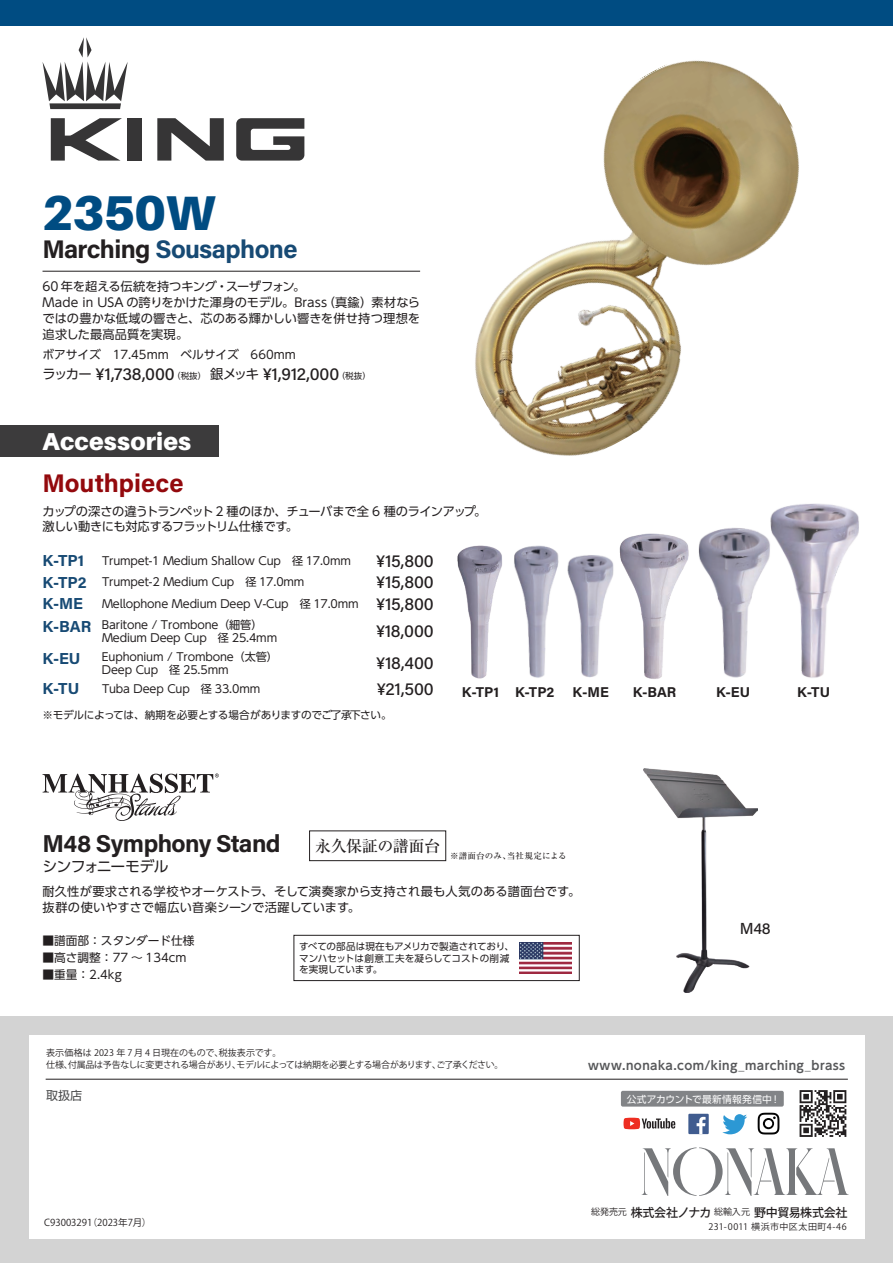
<style>
.page{position:relative;width:893px;height:1263px;background:#fff}
.page>*{position:absolute;margin:0;border:0;box-sizing:border-box;transform-origin:0 0}
.t1{font:900 48.9px "Aileron";letter-spacing:-.03em;color:#004c82}
.t2{font:700 25.5px "Acumin Pro";letter-spacing:-.025em;color:#174a74}
.t3{font:700 25.5px "Acumin Pro";color:#93090d}
.t4{font:700 24.45px "Acumin Pro";letter-spacing:-.025em;color:#231f20}
.t5{font:900 24.45px "Aileron";letter-spacing:.01em;color:#fff}
.t6{font:500 17.55px "Acumin Pro";letter-spacing:-.01em;color:#231f20}
.t7{font:700 15.9px "Acumin Pro";color:#174a74}
.t8{font:500 15.9px "Acumin Pro";color:#231f20}
.t9{font:14.85px "UD Shin Go Pro";letter-spacing:-.055em;color:#231f20}
.t10{font:700 14.25px "Acumin Pro";color:#231f20}
.t11{font:12.15px/15.9px "UD Shin Go Pro";letter-spacing:-.005em;color:#231f20}
.t12{font:12.15px/15.9px "UD Shin Go Pro";letter-spacing:-.05em;color:#231f20}
.t13{font:700 12px "UD Shin Go Pro De";letter-spacing:.04em;color:#57585a}
.t14{font:500 12px "Koz Go Pr 6 N";letter-spacing:-.03em;color:#231f20}
.t15{font:12px "Shin Go Pro";color:#4b4c4d}
.t16{font:11.7px "UD Shin Go Pro";color:#231f20}
.t17{font:11.1px/21.3px "UD Shin Go Pro";letter-spacing:-.01em;color:#231f20}
.t18{font:10.65px "UD Shin Go Pro";letter-spacing:-.03em;color:#231f20}
.t19{font:9.75px "UD Shin Go Pro";letter-spacing:.02em;color:#fff}
.t20{font:9.6px/11.7px "UD Shin Go Pro";letter-spacing:-.005em;color:#231f20}
.t21{font:9.6px "Koz Go Pr 6 N";color:#231f20}
.t22{font:9px "Koz Go Pr 6 N";letter-spacing:-.045em;color:#231f20}
.t23{font:9px "Koz Go Pr 6 N";color:#231f20}
.t24{font:9px "Koz Go Pr 6 N";letter-spacing:.05em;color:#231f20}
.t25{font:500 8.55px "Ryumin Pro";letter-spacing:.03em;color:#231f20}
.s1{color:#231f20}
.s2{font-family:"UD Shin Go Pro";font-weight:400;font-size:13.35px}
.s3{font-family:"UD Shin Go Pro";font-weight:400;font-size:8.55px}
.s4{font-family:"Acumin Pro";font-weight:700;font-size:15.9px;color:#174a74}
.s5{font-family:"Acumin Pro";font-weight:500;font-size:17.55px}
.s6{font-weight:400;font-size:9px}
</style>
<div class="page">
<div style="left:0;top:0;width:893px;height:26px;background:#004c82"></div>
<img style="left:384px;top:60px;width:415px;height:396px">
<img style="left:457px;top:545px;width:45px;height:134px">
<img style="left:567px;top:555px;width:47px;height:123px">
<img style="left:514px;top:545px;width:45px;height:133px">
<img style="left:619px;top:533px;width:70px;height:146px">
<img style="left:698px;top:528px;width:69px;height:150px">
<img style="left:767px;top:503px;width:92px;height:175px">
<svg style="left:43px;top:773px;width:176px;height:48px"></svg>
<div style="left:309px;top:831px;width:137px;height:30px;border:1px solid #231f20"></div>
<div style="left:294px;top:935px;width:285px;height:46px;border:1px solid #231f20"></div>
<img style="left:520px;top:942px;width:52px;height:31px">
<hr style="left:43px;top:271px;width:377px;height:1px;background:#231f20">
<svg style="left:43px;top:37px;width:85px;height:72px"></svg>
<div style="left:128px;top:118px;width:14px;height:43px;background:#363536"></div>
<svg style="left:157px;top:118px;width:67px;height:43px"></svg>
<svg style="left:51px;top:118px;width:71px;height:43px"></svg>
<svg style="left:236px;top:118px;width:68px;height:43px"></svg>
<div style="left:0;top:425px;width:218px;height:32px;background:#363536"></div>
<img style="left:643px;top:768px;width:114px;height:224px">
<div style="left:0;top:1017px;width:893px;height:246px;background:#d3d3d3"></div>
<div style="left:29px;top:1035px;width:835px;height:204px;background:#fff"></div>
<svg style="left:642px;top:1147px;width:207px;height:49px"></svg>
<svg style="left:799px;top:1090px;width:48px;height:47px"></svg>
<svg style="left:800px;top:1090px;width:46px;height:47px"></svg>
<div style="left:688px;top:1114px;width:21px;height:20px;background:#405c8f"></div>
<svg style="left:697px;top:1117px;width:9px;height:17px"></svg>
<div style="left:621px;top:1091px;width:163px;height:15px;background:#828487;border-radius:2px"></div>
<svg style="left:722px;top:1114px;width:25px;height:20px"></svg>
<svg style="left:623px;top:1118px;width:52px;height:11px"></svg>
<svg style="left:758px;top:1113px;width:21px;height:21px"></svg>
<hr style="left:46px;top:1079px;width:802px;height:1px;background:#231f20">
<h1 class="t1" style="left:42px;top:185px;width:175px">2350W</h1>
<h2 class="t2" style="left:43px;top:231px;width:256px"><span class="s1">Marching</span> Sousaphone</h2>
<p class="t11" style="left:43px;top:278px;width:379px">60 年を超える伝統を持つキング・スーザフォン。<br>Made in USA の誇りをかけた渾身のモデル。Brass（真鍮）素材ならではの豊かな低域の響きと、芯のある輝かしい響きを併せ持つ理想を追求した最高品質を実現。</p>
<h3 class="t6" style="left:42px;top:361px;width:330px"><span class="s2">ラッカー</span> ¥1,738,000<span class="s3">（税抜）</span> <span class="s2">銀メッキ</span> ¥1,912,000<span class="s3">（税抜）</span></h3>
<p class="t16" style="left:43px;top:345px;width:255px">ボアサイズ　17.45mm　ベルサイズ　660mm</p>
<h3 class="t5" style="left:43px;top:427px;width:150px">Accessories</h3>
<h2 class="t3" style="left:43px;top:465px;width:143px">Mouthpiece</h2>
<p class="t12" style="left:43px;top:503px;width:445px">カップの深さの違うトランペット 2 種のほか、チューバまで全 6 種のラインアップ。激しい動きにも対応するフラットリム仕様です。</p>
<p class="t17" style="left:43px;top:550px;width:310px"><span class="s4">K-TP1</span> Trumpet-1 Medium Shallow Cup　径 17.0mm</p>
<h3 class="t6" style="left:377px;top:549px;width:59px">¥15,800</h3>
<p class="t17" style="left:43px;top:571px;width:263px"><span class="s4">K-TP2</span> Trumpet-2 Medium Cup　径 17.0mm</p>
<h3 class="t6" style="left:377px;top:570px;width:59px">¥15,800</h3>
<p class="t17" style="left:43px;top:592px;width:393px"><span class="s4">K-ME</span> Mellophone Medium Deep V-Cup　径 17.0mm <span class="s5">¥15,800<br></span><span class="s4">K-BAR</span> Baritone / Trombone（細管）</p>
<p class="t17" style="left:102px;top:626px;width:177px">Medium Deep Cup　径 25.4mm</p>
<h3 class="t6" style="left:376px;top:619px;width:59px">¥18,000</h3>
<h3 class="t7" style="left:43px;top:647px;width:39px">K-EU</h3>
<p class="t17" style="left:102px;top:650px;width:178px;line-height:12.8px">Euphonium / Trombone（太管）<br>Deep Cup　径 25.5mm</p>
<h3 class="t6" style="left:377px;top:651px;width:59px">¥18,400</h3>
<h3 class="t7" style="left:43px;top:677px;width:38px">K-TU</h3>
<p class="t17" style="left:102px;top:677px;width:160px">Tuba Deep Cup　径 33.0mm</p>
<h3 class="t6" style="left:377px;top:676px;width:58px">¥21,500</h3>
<p class="t18" style="left:43px;top:706px;width:351px">※モデルによっては、納期を必要とする場合がありますのでご了承下さい。</p>
<p class="t10" style="left:462px;top:682px;width:94px">K-TP1 K-TP2</p>
<p class="t10" style="left:573px;top:682px;width:38px">K-ME</p>
<p class="t10" style="left:633px;top:682px;width:45px">K-BAR</p>
<p class="t10" style="left:716px;top:682px;width:35px">K-EU</p>
<p class="t10" style="left:797px;top:682px;width:34px">K-TU</p>
<h3 class="t4" style="left:43px;top:826px;width:240px">M48 Symphony Stand</h3>
<h3 class="t9" style="left:43px;top:855px;width:128px">シンフォニーモデル</h3>
<p class="t11" style="left:43px;top:883px;width:539px">耐久性が要求される学校やオーケストラ、そして演奏家から支持され最も人気のある譜面台です。抜群の使いやすさで幅広い音楽シーンで活躍しています。</p>
<p class="t16" style="left:43px;top:931px;width:154px">■譜面部：スタンダード仕様</p>
<p class="t16" style="left:43px;top:948px;width:145px">■高さ調整：77 〜 134cm</p>
<p class="t16" style="left:43px;top:965px;width:81px">■重量：2.4kg</p>
<p class="t25" style="left:315px;top:849px;width:253px"><sup>永久保証の譜面台</sup> ※譜面台のみ、当社規定による</p>
<p class="t20" style="left:299px;top:940px;width:216px">すべての部品は現在もアメリカで製造されており、マンハセットは創意工夫を凝らしてコストの削減を実現しています。</p>
<h3 class="t8" style="left:740px;top:918px;width:32px">M48</h3>
<p class="t23" style="left:46px;top:1047px;width:237px">表示価格は 2023 年 7 月 4 日現在のもので、税抜表示です。</p>
<p class="t22" style="left:46px;top:1060px;width:459px">仕様、付属品は予告なしに変更される場合があり、モデルによっては納期を必要とする場合があります、ご了承ください。</p>
<p class="t15" style="left:46px;top:1086px;width:37px">取扱店</p>
<p class="t13" style="left:588px;top:1055px;width:259px">www.nonaka.com/king_marching_brass</p>
<p class="t19" style="left:627px;top:1091px;width:155px">公式アカウントで最新情報発信中！</p>
<p class="t21" style="left:44px;top:1216px;width:109px">C93003291（2023年7月）</p>
<p class="t14" style="left:591px;top:1205px;width:258px"><span class="s6">総発売元</span> 株式会社ノナカ<span class="s6">総輸入元</span>野中貿易株式会社</p>
<p class="t24" style="left:708px;top:1221px;width:140px">231-0011 横浜市中区太田町4-46</p>
</div>
